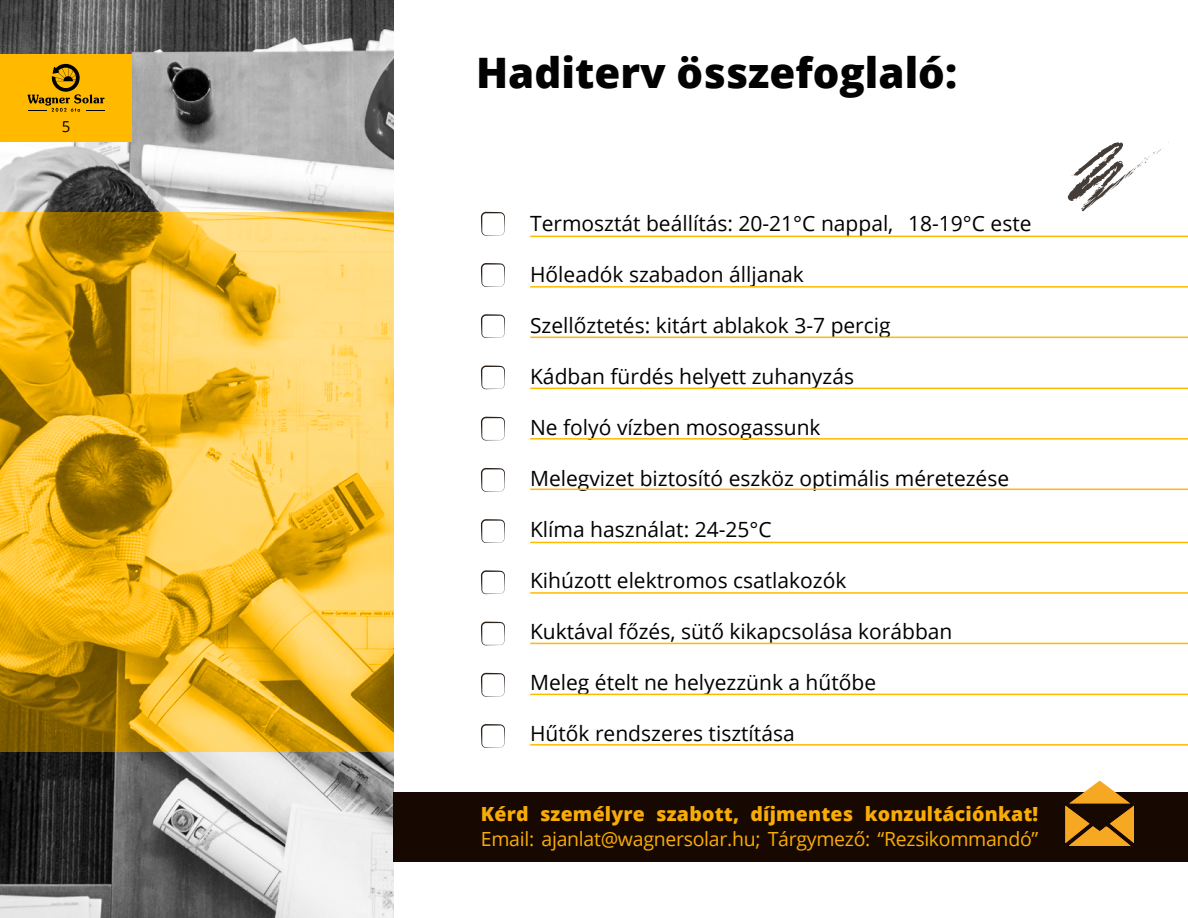
<style>
.page{position:relative;width:1188px;height:918px;background:#fff}
.page>*{position:absolute;margin:0;border:0;box-sizing:border-box;transform-origin:0 0}
.t1{font:800 42px "Open Sans";color:#010201}
.t2{font:21px "Open Sans";color:#000}
.t3{font:19.5px "Open Sans";letter-spacing:-.015em;color:#f8ac08}
.t4{font:800 19.5px "Open Sans";letter-spacing:.01em;color:#f8ac08}
.t5{font:15px "Open Sans";color:#000}
</style>
<div class="page">
<img style="left:0;top:0;width:394px;height:918px">
<svg style="left:481px;top:468px;width:24px;height:24px"></svg>
<svg style="left:481px;top:314px;width:24px;height:24px"></svg>
<svg style="left:481px;top:622px;width:24px;height:23px"></svg>
<svg style="left:481px;top:724px;width:24px;height:24px"></svg>
<svg style="left:481px;top:417px;width:24px;height:24px"></svg>
<svg style="left:481px;top:263px;width:24px;height:24px"></svg>
<svg style="left:481px;top:570px;width:24px;height:24px"></svg>
<svg style="left:481px;top:365px;width:24px;height:24px"></svg>
<svg style="left:481px;top:212px;width:24px;height:24px"></svg>
<svg style="left:481px;top:519px;width:24px;height:24px"></svg>
<svg style="left:481px;top:673px;width:24px;height:24px"></svg>
<hr style="left:530px;top:236px;width:658px;height:1px;background:#ffba00">
<hr style="left:530px;top:388px;width:658px;height:1px;background:#ffba00">
<hr style="left:530px;top:542px;width:658px;height:1px;background:#ffba00">
<hr style="left:530px;top:694px;width:658px;height:1px;background:#ffba00">
<hr style="left:530px;top:286px;width:658px;height:2px;background:#ffba00">
<hr style="left:530px;top:438px;width:658px;height:2px;background:#ffba00">
<hr style="left:530px;top:592px;width:658px;height:2px;background:#ffba00">
<hr style="left:530px;top:744px;width:658px;height:2px;background:#ffba00">
<hr style="left:530px;top:337px;width:658px;height:1px;background:#ffba00">
<hr style="left:530px;top:489px;width:658px;height:1px;background:#ffba00">
<hr style="left:530px;top:643px;width:658px;height:1px;background:#ffba00">
<svg style="left:1068px;top:142px;width:101px;height:70px"></svg>
<div style="left:0;top:54px;width:132px;height:88px;background:#ffba00"></div>
<svg style="left:27px;top:64px;width:78px;height:48px"></svg>
<svg style="left:0;top:212px;width:394px;height:540px;background:#e1b132"></svg>
<div style="left:394px;top:792px;width:794px;height:70px;background:#170902"></div>
<svg style="left:1065px;top:781px;width:69px;height:65px"></svg>
<p class="t5" style="left:62px;top:116px;width:10px">5</p>
<h1 class="t1" style="left:476px;top:41px;width:483px">Haditerv összefoglaló:</h1>
<p class="t2" style="left:530px;top:209px;width:503px">Termosztát beállítás: 20-21°C nappal, 18-19°C este</p>
<p class="t2" style="left:530px;top:260px;width:275px">Hőleadók szabadon álljanak</p>
<p class="t2" style="left:530px;top:311px;width:362px">Szellőztetés: kitárt ablakok 3-7 percig</p>
<p class="t2" style="left:530px;top:362px;width:325px">Kádban fürdés helyett zuhanyzás</p>
<p class="t2" style="left:530px;top:413px;width:292px">Ne folyó vízben mosogassunk</p>
<p class="t2" style="left:530px;top:464px;width:481px">Melegvizet biztosító eszköz optimális méretezése</p>
<p class="t2" style="left:530px;top:515px;width:243px">Klíma használat: 24-25°C</p>
<p class="t2" style="left:530px;top:566px;width:318px">Kihúzott elektromos csatlakozók</p>
<p class="t2" style="left:530px;top:617px;width:424px">Kuktával főzés, sütő kikapcsolása korábban</p>
<p class="t2" style="left:530px;top:668px;width:348px">Meleg ételt ne helyezzünk a hűtőbe</p>
<p class="t2" style="left:530px;top:719px;width:266px">Hűtők rendszeres tisztítása</p>
<p class="t4" style="left:481px;top:799px;width:559px">Kérd személyre szabott, díjmentes konzultációnkat!</p>
<p class="t3" style="left:481px;top:826px;width:559px">Email: ajanlat@wagnersolar.hu; Tárgymező: “Rezsikommandó”</p>
</div>
